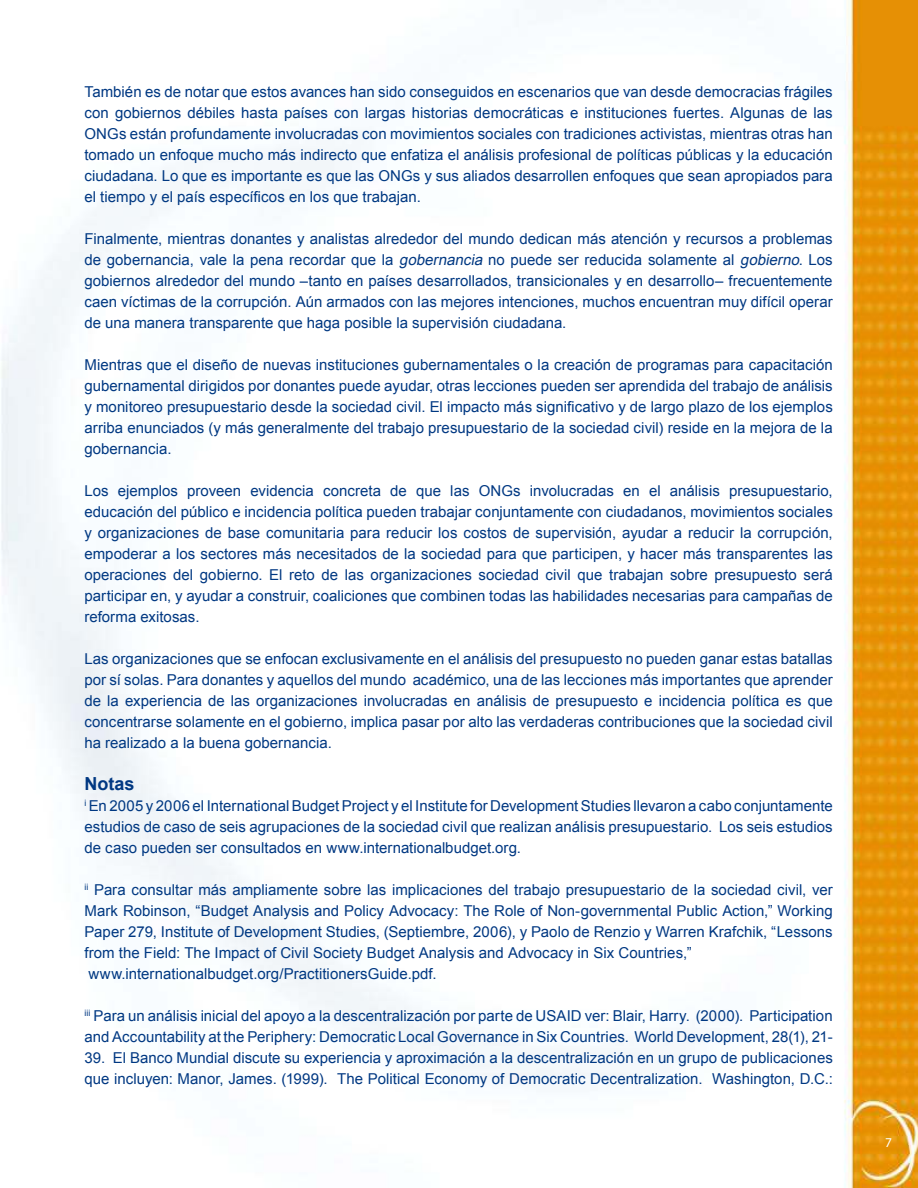
<style>
.page{position:relative;width:918px;height:1188px;background:#fff}
.page>*{position:absolute;margin:0;border:0;box-sizing:border-box;transform-origin:0 0}
.t1{font:700 18px "Arial";color:#003882}
.t2{font:15px/21px "Arial";color:#003882;text-align:justify}
.t3{font:13.5px "Myriad Pro";color:#fff}
.s1{font-style:italic}
</style>
<div class="page">
<img style="left:1px;top:0;width:917px;height:1188px">
<p class="t2" style="left:84px;top:83px;width:750px">También es de notar que estos avances han sido conseguidos en escenarios que van desde democracias frágiles con gobiernos débiles hasta países con largas historias democráticas e instituciones fuertes. Algunas de las ONGs están profundamente involucradas con movimientos sociales con tradiciones activistas, mientras otras han tomado un enfoque mucho más indirecto que enfatiza el análisis profesional de políticas públicas y la educación ciudadana. Lo que es importante es que las ONGs y sus aliados desarrollen enfoques que sean apropiados para el tiempo y el país específicos en los que trabajan.</p>
<p class="t2" style="left:84px;top:230px;width:750px">Finalmente, mientras donantes y analistas alrededor del mundo dedican más atención y recursos a problemas de gobernancia, vale la pena recordar que la <span class="s1">gobernancia</span> no puede ser reducida solamente al <span class="s1">gobierno</span>. Los gobiernos alrededor del mundo –tanto en países desarrollados, transicionales y en desarrollo– frecuentemente caen víctimas de la corrupción. Aún armados con las mejores intenciones, muchos encuentran muy difícil operar de una manera transparente que haga posible la supervisión ciudadana.</p>
<p class="t2" style="left:84px;top:356px;width:750px">Mientras que el diseño de nuevas instituciones gubernamentales o la creación de programas para capacitación gubernamental dirigidos por donantes puede ayudar, otras lecciones pueden ser aprendida del trabajo de análisis y monitoreo presupuestario desde la sociedad civil. El impacto más significativo y de largo plazo de los ejemplos arriba enunciados (y más generalmente del trabajo presupuestario de la sociedad civil) reside en la mejora de la gobernancia.</p>
<p class="t2" style="left:84px;top:482px;width:750px">Los ejemplos proveen evidencia concreta de que las ONGs involucradas en el análisis presupuestario, educación del público e incidencia política pueden trabajar conjuntamente con ciudadanos, movimientos sociales y organizaciones de base comunitaria para reducir los costos de supervisión, ayudar a reducir la corrupción, empoderar a los sectores más necesitados de la sociedad para que participen, y hacer más transparentes las operaciones del gobierno. El reto de las organizaciones sociedad civil que trabajan sobre presupuesto será participar en, y ayudar a construir, coaliciones que combinen todas las habilidades necesarias para campañas de reforma exitosas.</p>
<p class="t2" style="left:84px;top:650px;width:750px">Las organizaciones que se enfocan exclusivamente en el análisis del presupuesto no pueden ganar estas batallas por sí solas. Para donantes y aquellos del mundo académico, una de las lecciones más importantes que aprender de la experiencia de las organizaciones involucradas en análisis de presupuesto e incidencia política es que concentrarse solamente en el gobierno, implica pasar por alto las verdaderas contribuciones que la sociedad civil ha realizado a la buena gobernancia.</p>
<p class="t1" style="left:84px;top:777px;width:52px">Notas</p>
<p class="t2" style="left:84px;top:797px;width:750px"><sup>i</sup> En 2005 y 2006 el International Budget Project y el Institute for Development Studies llevaron a cabo conjuntamente estudios de caso de seis agrupaciones de la sociedad civil que realizan análisis presupuestario. Los seis estudios de caso pueden ser consultados en www.internationalbudget.org.</p>
<p class="t2" style="left:84px;top:881px;width:750px;text-align:left"><sup>ii</sup> Para consultar más ampliamente sobre las implicaciones del trabajo presupuestario de la sociedad civil, ver Mark Robinson, “Budget Analysis and Policy Advocacy: The Role of Non-governmental Public Action,” Working Paper 279, Institute of Development Studies, (Septiembre, 2006), y Paolo de Renzio y Warren Krafchik, “Lessons from the Field: The Impact of Civil Society Budget Analysis and Advocacy in Six Countries,” www.internationalbudget.org/PractitionersGuide.pdf.</p>
<p class="t2" style="left:84px;top:1007px;width:750px"><sup>iii</sup> Para un análisis inicial del apoyo a la descentralización por parte de USAID ver: Blair, Harry. (2000). Participation and Accountability at the Periphery: Democratic Local Governance in Six Countries. World Development, 28(1), 21-</p>
<p class="t2" style="left:84px;top:1049px;width:750px">39. El Banco Mundial discute su experiencia y aproximación a la descentralización en un grupo de publicaciones que incluyen: Manor, James. (1999). The Political Economy of Democratic Decentralization. Washington, D.C.:</p>
<p class="t3" style="left:885px;top:1134px;width:8px">7</p>
</div>
